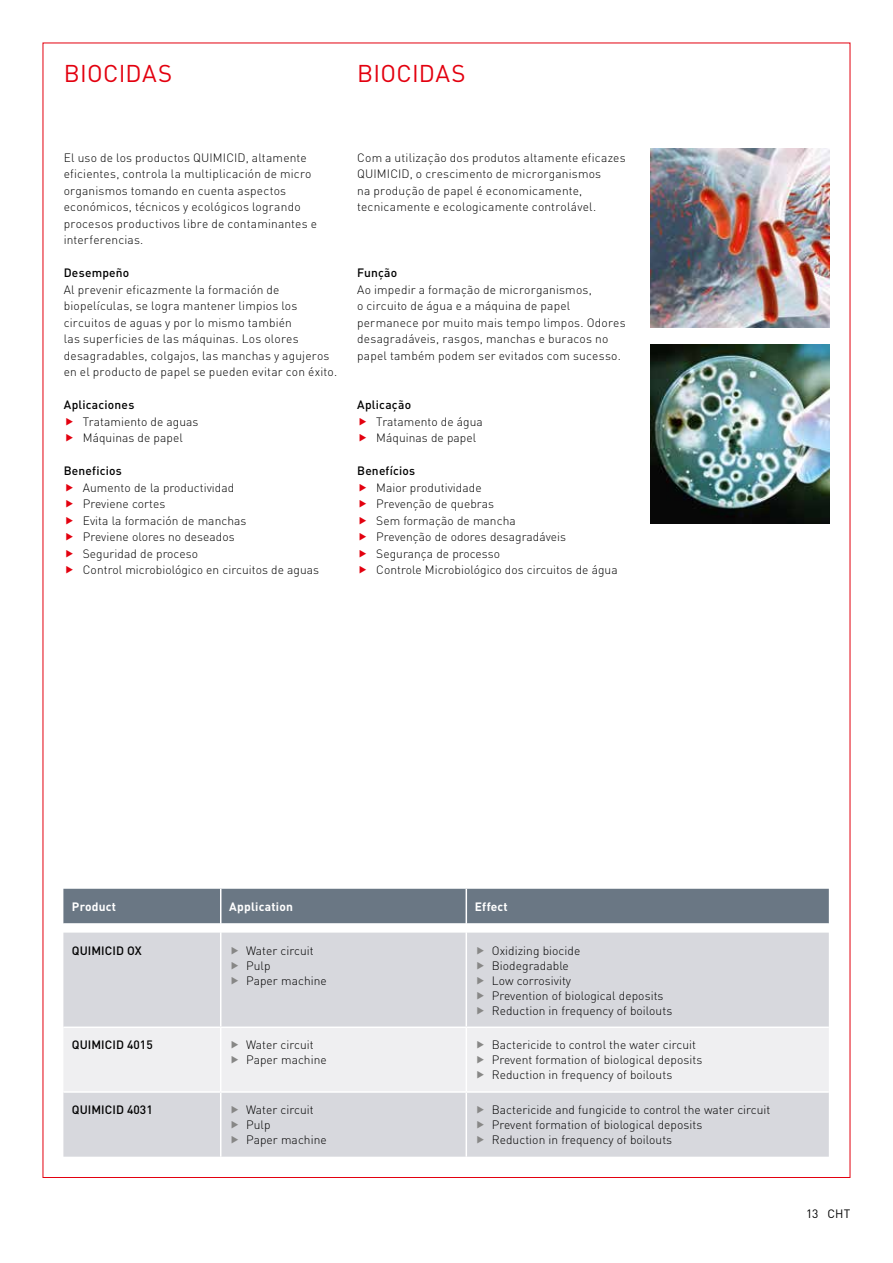
<style>
.page{position:relative;width:893px;height:1263px;background:#fff}
.page>*{position:absolute;margin:0;border:0;box-sizing:border-box;transform-origin:0 0}
.t1{font:24px "DIN Pro";letter-spacing:.01em;color:#e3000f}
.t2{font:300 12px/16.5px "DIN Pro";letter-spacing:.005em;color:#000}
.t3{font:500 12px "DIN Pro";letter-spacing:.015em;color:#000}
.t4{font:700 12px "DIN Pro";letter-spacing:.02em;color:#fff}
.t5{font:12px "DIN Pro";color:#000}
</style>
<div class="page">
<img style="left:651px;top:149px;width:178px;height:178px">
<img style="left:651px;top:344px;width:178px;height:179px">
<div style="left:63px;top:932px;width:766px;height:225px;background:#d7d8dd"></div>
<div style="left:63px;top:1028px;width:766px;height:63px;background:#efeff1"></div>
<div style="left:63px;top:889px;width:766px;height:35px;background:#6a7784"></div>
<hr style="left:220px;top:1028px;width:1px;height:63px;background:#fff">
<hr style="left:466px;top:1028px;width:1px;height:63px;background:#fff">
<hr style="left:220px;top:932px;width:1px;height:94px;background:#fff">
<hr style="left:466px;top:932px;width:1px;height:94px;background:#fff">
<hr style="left:63px;top:1026px;width:158px;height:2px;background:#fff">
<hr style="left:221px;top:1026px;width:245px;height:2px;background:#fff">
<hr style="left:466px;top:1026px;width:363px;height:2px;background:#fff">
<hr style="left:220px;top:1093px;width:1px;height:64px;background:#fff">
<hr style="left:466px;top:1093px;width:1px;height:64px;background:#fff">
<hr style="left:63px;top:1091px;width:158px;height:2px;background:#fff">
<hr style="left:221px;top:1091px;width:245px;height:2px;background:#fff">
<hr style="left:466px;top:1091px;width:363px;height:2px;background:#fff">
<svg style="left:232px;top:946px;width:6px;height:8px"></svg>
<svg style="left:232px;top:961px;width:6px;height:8px"></svg>
<svg style="left:232px;top:976px;width:6px;height:8px"></svg>
<svg style="left:477px;top:946px;width:7px;height:8px"></svg>
<svg style="left:477px;top:961px;width:7px;height:8px"></svg>
<svg style="left:477px;top:976px;width:7px;height:8px"></svg>
<svg style="left:477px;top:991px;width:7px;height:8px"></svg>
<svg style="left:477px;top:1006px;width:7px;height:8px"></svg>
<svg style="left:232px;top:1041px;width:6px;height:8px"></svg>
<svg style="left:232px;top:1056px;width:6px;height:8px"></svg>
<svg style="left:477px;top:1041px;width:7px;height:8px"></svg>
<svg style="left:477px;top:1056px;width:7px;height:8px"></svg>
<svg style="left:477px;top:1071px;width:7px;height:8px"></svg>
<svg style="left:232px;top:1106px;width:6px;height:7px"></svg>
<svg style="left:232px;top:1121px;width:6px;height:7px"></svg>
<svg style="left:232px;top:1136px;width:6px;height:7px"></svg>
<svg style="left:477px;top:1106px;width:7px;height:7px"></svg>
<svg style="left:477px;top:1121px;width:7px;height:7px"></svg>
<svg style="left:477px;top:1136px;width:7px;height:7px"></svg>
<h1 class="t1" style="left:64px;top:57px;width:110px">BIOCIDAS</h1>
<h1 class="t1" style="left:357px;top:57px;width:110px">BIOCIDAS</h1>
<p class="t2" style="left:64px;top:149px;width:255px">El uso de los productos QUIMICID, altamente eficientes, controla la multiplicación de micro organismos tomando en cuenta aspectos económicos, técnicos y ecológicos logrando procesos productivos libre de contaminantes e interferencias.</p>
<p class="t3" style="left:64px;top:265px;width:67px">Desempeño</p>
<p class="t2" style="left:64px;top:281px;width:275px">Al prevenir eficazmente la formación de biopelículas, se logra mantener limpios los circuitos de aguas y por lo mismo también<br>las superficies de las máquinas. Los olores desagradables, colgajos, las manchas y agujeros en el producto de papel se pueden evitar con éxito.</p>
<p class="t3" style="left:64px;top:397px;width:72px">Aplicaciones</p>
<p class="t2" style="left:83px;top:413px;width:117px">Tratamiento de aguas<br>Máquinas de papel</p>
<p class="t3" style="left:64px;top:463px;width:60px">Beneficios</p>
<p class="t2" style="left:83px;top:479px;width:238px">Aumento de la productividad<br>Previene cortes<br>Evita la formación de manchas<br>Previene olores no deseados<br>Seguridad de proceso<br>Control microbiológico en circuitos de aguas</p>
<p class="t2" style="left:357px;top:149px;width:270px">Com a utilização dos produtos altamente eficazes QUIMICID, o crescimento de microrganismos<br>na produção de papel é economicamente, tecnicamente e ecologicamente controlável.</p>
<p class="t3" style="left:357px;top:265px;width:42px">Função</p>
<p class="t2" style="left:357px;top:281px;width:270px">Ao impedir a formação de microrganismos,<br>o circuito de água e a máquina de papel permanece por muito mais tempo limpos. Odores desagradáveis, rasgos, manchas e buracos no papel também podem ser evitados com sucesso.</p>
<p class="t3" style="left:357px;top:397px;width:55px">Aplicação</p>
<p class="t2" style="left:376px;top:413px;width:108px">Tratamento de água<br>Máquinas de papel</p>
<p class="t3" style="left:357px;top:463px;width:60px">Benefícios</p>
<p class="t2" style="left:376px;top:479px;width:243px">Maior produtividade<br>Prevenção de quebras<br>Sem formação de mancha<br>Prevenção de odores desagradáveis<br>Segurança de processo<br>Controle Microbiológico dos circuitos de água</p>
<p class="t4" style="left:72px;top:898px;width:46px">Product</p>
<p class="t4" style="left:229px;top:898px;width:65px">Application</p>
<p class="t4" style="left:475px;top:898px;width:35px">Effect</p>
<p class="t3" style="left:72px;top:942px;width:71px">QUIMICID OX</p>
<p class="t2" style="left:246px;top:942px;width:82px;line-height:15px">Water circuit<br>Pulp<br>Paper machine</p>
<p class="t2" style="left:492px;top:942px;width:182px;line-height:15px">Oxidizing biocide<br>Biodegradable<br>Low corrosivity<br>Prevention of biological deposits<br>Reduction in frequency of boilouts</p>
<p class="t3" style="left:72px;top:1037px;width:82px">QUIMICID 4015</p>
<p class="t2" style="left:246px;top:1037px;width:82px;line-height:15px">Water circuit<br>Paper machine</p>
<p class="t2" style="left:492px;top:1037px;width:212px;line-height:15px">Bactericide to control the water circuit<br>Prevent formation of biological deposits<br>Reduction in frequency of boilouts</p>
<p class="t3" style="left:72px;top:1101px;width:82px">QUIMICID 4031</p>
<p class="t2" style="left:246px;top:1101px;width:82px;line-height:15px">Water circuit<br>Pulp<br>Paper machine</p>
<p class="t2" style="left:492px;top:1101px;width:280px;line-height:15px">Bactericide and fungicide to control the water circuit<br>Prevent formation of biological deposits<br>Reduction in frequency of boilouts</p>
<p class="t5" style="left:806px;top:1205px;width:46px">13 CHT</p>
</div>
